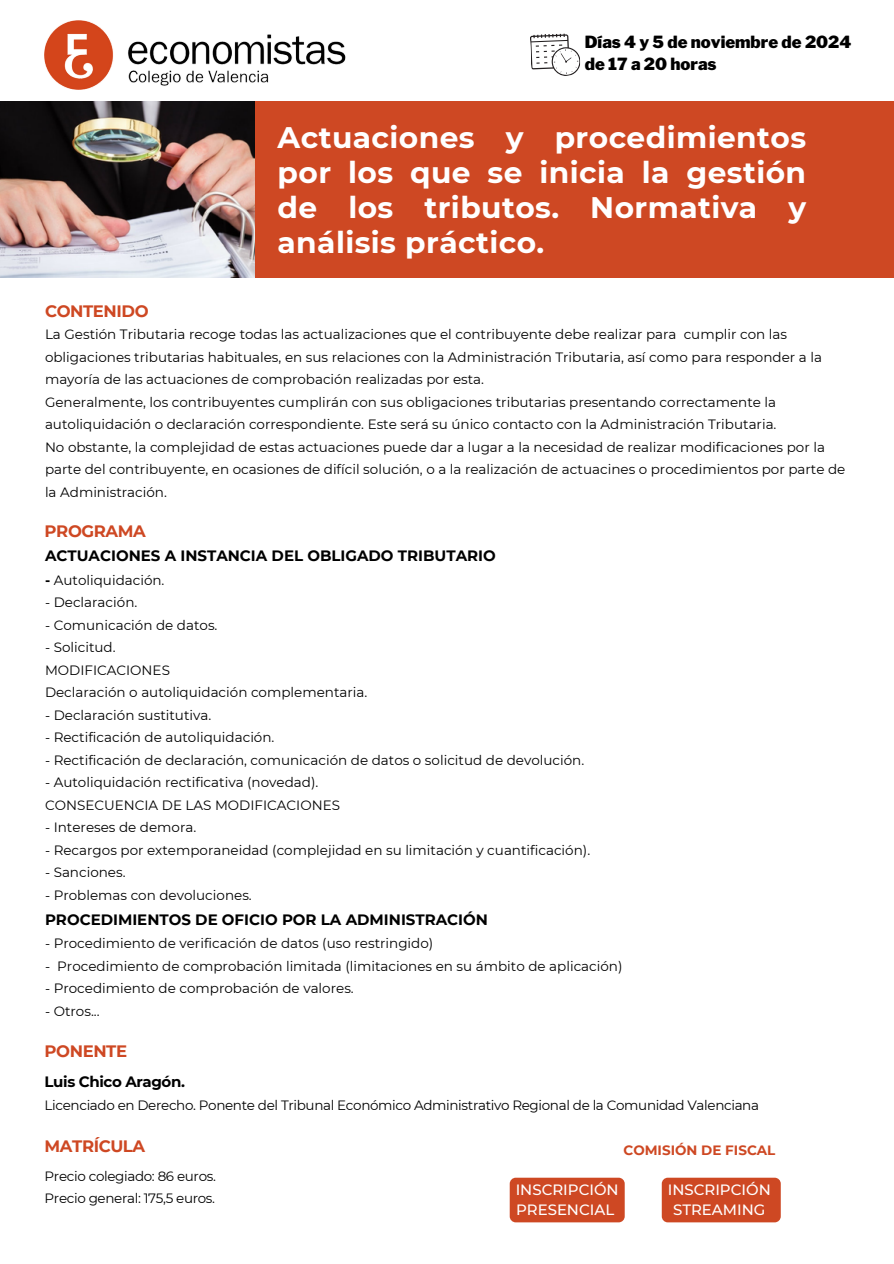
<style>
.page{position:relative;width:894px;height:1264px;background:#fff}
.page>*{position:absolute;margin:0;border:0;box-sizing:border-box;transform-origin:0 0}
.t1{font:700 29.7px/34.8px "Montserrat";letter-spacing:.015em;color:#fff;text-align:justify}
.t2{font:900 16.65px/22.5px "Libre Franklin";color:#000}
.t3{font:700 16.5px "Montserrat";letter-spacing:-.025em;color:#ce4823}
.t4{font:700 15px "Montserrat";color:#000}
.t5{font:700 15px "Montserrat";letter-spacing:-.025em;color:#000}
.t6{font:500 14.85px/20.5px "Montserrat";color:#fff}
.t7{font:13.5px/22.5px "Montserrat";color:#000}
.t8{font:13.5px/21.9px "Montserrat";letter-spacing:-.025em;color:#000}
.t9{font:700 13.5px "Montserrat";color:#ce4823}
.s1{font-weight:700}
</style>
<div class="page">
<svg style="left:530px;top:33px;width:51px;height:43px"></svg>
<img style="left:45px;top:20px;width:300px;height:69px">
<div style="left:0;top:101px;width:893px;height:177px;background:#ce4823"></div>
<img style="left:0;top:101px;width:254px;height:177px">
<div style="left:509px;top:1177px;width:115px;height:45px;background:#ce4823;border-radius:6px"></div>
<div style="left:661px;top:1177px;width:119px;height:45px;background:#ce4823;border-radius:6px"></div>
<p class="t2" style="left:584px;top:31px;width:268px">Días 4 y 5 de noviembre de 2024 de 17 a 20 horas</p>
<p class="t1" style="left:277px;top:120px;width:530px">Actuaciones y procedimientos por los que se inicia la gestión de los tributos. Normativa y análisis práctico.</p>
<p class="t3" style="left:45px;top:301px;width:105px">CONTENIDO</p>
<p class="t7" style="left:45px;top:323px;width:778px">La Gestión Tributaria recoge todas las actualizaciones que el contribuyente debe realizar para cumplir con las obligaciones tributarias habituales, en sus relaciones con la Administración Tributaria, así como para responder a la mayoría de las actuaciones de comprobación realizadas por esta.</p>
<p class="t7" style="left:45px;top:390px;width:732px">Generalmente, los contribuyentes cumplirán con sus obligaciones tributarias presentando correctamente la autoliquidación o declaración correspondiente. Este será su único contacto con la Administración Tributaria.</p>
<p class="t7" style="left:45px;top:435px;width:801px">No obstante, la complejidad de estas actuaciones puede dar a lugar a la necesidad de realizar modificaciones por la parte del contribuyente, en ocasiones de difícil solución, o a la realización de actuacines o procedimientos por parte de la Administración.</p>
<p class="t3" style="left:45px;top:521px;width:103px">PROGRAMA</p>
<h3 class="t4" style="left:45px;top:546px;width:452px">ACTUACIONES A INSTANCIA DEL OBLIGADO TRIBUTARIO</h3>
<p class="t7" style="left:45px;top:568px;width:121px"><span class="s1">-</span> Autoliquidación.</p>
<h1 class="t7" style="left:45px;top:591px;width:94px">- Declaración.</h1>
<h2 class="t7" style="left:45px;top:613px;width:174px">- Comunicación de datos.</h2>
<p class="t7" style="left:45px;top:636px;width:72px">- Solicitud.</p>
<p class="t7" style="left:45px;top:658px;width:126px">MODIFICACIONES</p>
<p class="t7" style="left:45px;top:681px;width:324px">Declaración o autoliquidación complementaria.</p>
<h2 class="t7" style="left:45px;top:703px;width:168px">- Declaración sustitutiva.</h2>
<p class="t7" style="left:45px;top:726px;width:231px">- Rectificación de autoliquidación.</p>
<p class="t7" style="left:45px;top:748px;width:540px">- Rectificación de declaración, comunicación de datos o solicitud de devolución.</p>
<p class="t7" style="left:45px;top:771px;width:275px">- Autoliquidación rectificativa (novedad).</p>
<p class="t7" style="left:45px;top:793px;width:296px">CONSECUENCIA DE LAS MODIFICACIONES</p>
<p class="t7" style="left:45px;top:816px;width:153px">- Intereses de demora.</p>
<p class="t7" style="left:45px;top:838px;width:546px">- Recargos por extemporaneidad (complejidad en su limitación y cuantificación).</p>
<p class="t7" style="left:45px;top:861px;width:82px">- Sanciones.</p>
<p class="t7" style="left:45px;top:883px;width:208px">- Problemas con devoluciones.</p>
<p class="t4" style="left:45px;top:910px;width:444px">PROCEDIMIENTOS DE OFICIO POR LA ADMINISTRACIÓN</p>
<p class="t7" style="left:45px;top:932px;width:390px">- Procedimiento de verificación de datos (uso restringido)</p>
<p class="t7" style="left:45px;top:954px;width:579px">- Procedimiento de comprobación limitada (limitaciones en su ámbito de aplicación)</p>
<p class="t7" style="left:45px;top:977px;width:310px">- Procedimiento de comprobación de valores.</p>
<p class="t7" style="left:45px;top:999px;width:56px">- Otros...</p>
<p class="t3" style="left:45px;top:1041px;width:84px">PONENTE</p>
<p class="t5" style="left:45px;top:1072px;width:142px">Luis Chico Aragón.</p>
<p class="t8" style="left:45px;top:1094px;width:715px">Licenciado en Derecho. Ponente del Tribunal Económico Administrativo Regional de la Comunidad Valenciana</p>
<p class="t3" style="left:45px;top:1136px;width:102px">MATRÍCULA</p>
<p class="t8" style="left:45px;top:1165px;width:173px">Precio colegiado: 86 euros.<br>Precio general: 175,5 euros.</p>
<p class="t6" style="left:515px;top:1179px;width:104px">INSCRIPCIÓN<br>PRESENCIAL</p>
<h4 class="t6" style="left:667px;top:1179px;width:104px;text-align:center">INSCRIPCIÓN<br>STREAMING</h4>
<h4 class="t9" style="left:623px;top:1141px;width:153px">COMISIÓN DE FISCAL</h4>
</div>
